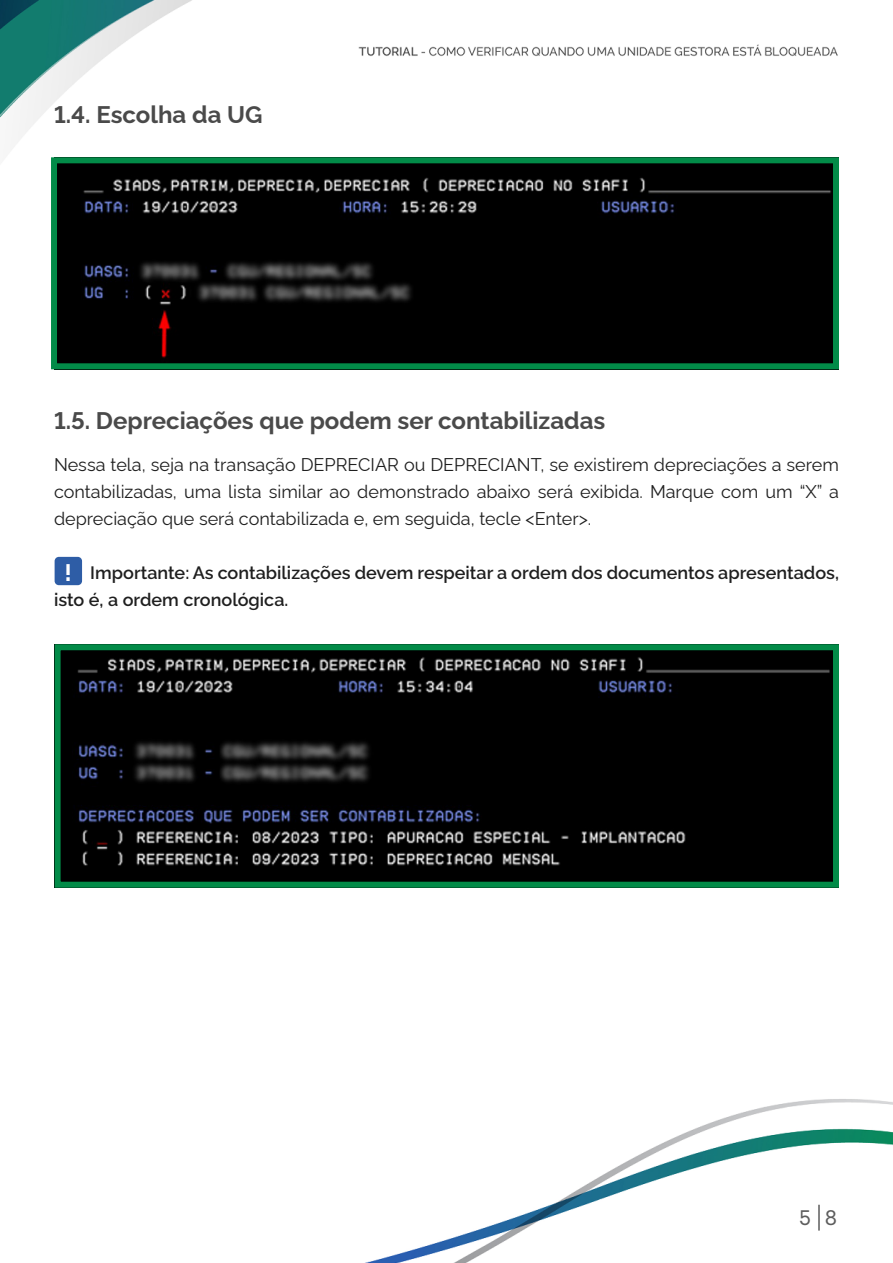
<style>
.page{position:relative;width:893px;height:1263px;background:#fff}
.page>*{position:absolute;margin:0;border:0;box-sizing:border-box;transform-origin:0 0}
.t1{font:700 24px "Rawline";color:#4a4a4a}
.t2{font:24px "Calibre";color:#5d5d5d}
.t3{font:700 24px "Rawline";color:#fff}
.t4{font:18px/27px "Rawline";color:#1f1f1f;text-align:justify}
.t5{font:600 18px/27px "Rawline";color:#1f1f1f}
</style>
<div class="page">
<img style="left:0;top:0;width:893px;height:1263px">
<hr style="left:818px;top:1205px;width:2px;height:25px;background:#5d5d5d">
<img style="left:58px;top:164px;width:774px;height:198px">
<div style="left:51px;top:157px;width:788px;height:212px;border:6px solid #028b48"></div>
<img style="left:62px;top:651px;width:770px;height:230px">
<div style="left:55px;top:644px;width:784px;height:244px;border:6px solid #028b48"></div>
<div style="left:55px;top:557px;width:27px;height:28px;background:#2e5da6;border-radius:4px"></div>
<h1 class="t1" style="left:54px;top:96px;width:210px">1.4. Escolha da UG</h1>
<h1 class="t1" style="left:54px;top:402px;width:553px">1.5. Depreciações que podem ser contabilizadas</h1>
<p class="t4" style="left:54px;top:449px;width:786px">Nessa tela, seja na transação DEPRECIAR ou DEPRECIANT, se existirem depreciações a serem contabilizadas, uma lista similar ao demonstrado abaixo será exibida. Marque com um “X” a depreciação que será contabilizada e, em seguida, tecle &lt;Enter&gt;.</p>
<p class="t5" style="left:54px;top:557px;width:786px;text-indent:36px">Importante: As contabilizações devem respeitar a ordem dos documentos apresentados, isto é, a ordem cronológica.</p>
<h1 class="t3" style="left:64px;top:553px;width:9px">!</h1>
<h1 class="t2" style="left:799px;top:1203px;width:39px">5 8</h1>
</div>
